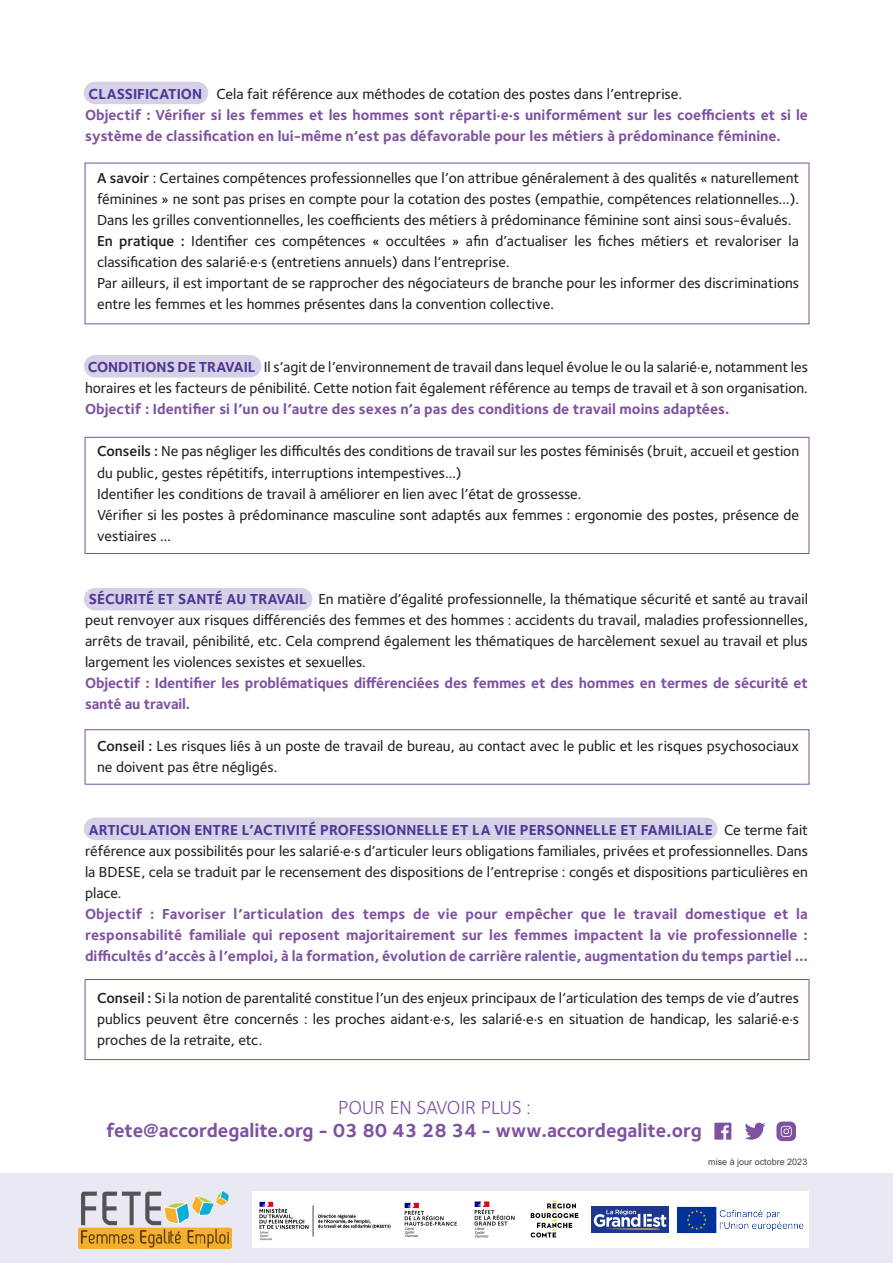
<style>
.page{position:relative;width:893px;height:1263px;background:#fff}
.page>*{position:absolute;margin:0;border:0;box-sizing:border-box;transform-origin:0 0}
.t1{font:700 19.5px "Foundry Sterling";color:#7e51a1}
.t2{font:19.5px "Foundry Sterling";color:#7e51a1}
.t3{font:500 15px/21px "Foundry Sterling";color:#231f20}
.t4{font:700 15px/21px "Foundry Sterling";color:#7e51a1}
.t5{font:9px "Arial";color:#444}
.s1{color:#4e3696}
.s2{font-weight:500;color:#231f20}
.s3{font-weight:600}
.s4{font-weight:700;color:#4e3696}
</style>
<div class="page">
<div style="left:0;top:1174px;width:893px;height:89px;background:#eae8f3"></div>
<img style="left:79px;top:1191px;width:152px;height:57px">
<div style="left:252px;top:1191px;width:557px;height:56px;background:#fff"></div>
<div style="left:95px;top:82px;width:102px;height:22px;background:#d7d1e8"></div>
<div style="left:95px;top:355px;width:155px;height:23px;background:#d7d1e8"></div>
<div style="left:95px;top:588px;width:206px;height:22px;background:#d7d1e8"></div>
<div style="left:95px;top:817px;width:611px;height:23px;background:#d7d1e8"></div>
<div style="left:85px;top:437px;width:724px;height:117px;border:1px solid #7e51a1"></div>
<div style="left:85px;top:729px;width:724px;height:55px;border:1px solid #7e51a1"></div>
<div style="left:85px;top:979px;width:724px;height:81px;border:1px solid #7e51a1"></div>
<svg style="left:745px;top:1123px;width:20px;height:17px"></svg>
<svg style="left:714px;top:1123px;width:17px;height:17px"></svg>
<div style="left:776px;top:1121px;width:20px;height:20px;background:#7e51a1;border-radius:6px"></div>
<svg style="left:781px;top:1126px;width:11px;height:11px"></svg>
<img style="left:405px;top:1202px;width:52px;height:35px">
<img style="left:474px;top:1201px;width:41px;height:37px">
<img style="left:530px;top:1200px;width:49px;height:38px">
<img style="left:592px;top:1206px;width:76px;height:26px">
<img style="left:259px;top:1201px;width:54px;height:40px">
<img style="left:318px;top:1214px;width:73px;height:15px">
<hr style="left:313px;top:1205px;width:1px;height:31px;background:#424242">
<img style="left:677px;top:1206px;width:127px;height:28px">
<p class="t4" style="left:85px;top:85px;width:724px"><span class="s1">CLASSIFICATION</span> <span class="s2">Cela fait référence aux méthodes de cotation des postes dans l’entreprise.<br></span>Objectif : Vérifier si les femmes et les hommes sont réparti·e·s uniformément sur les coefficients et si le système de classification en lui-même n’est pas défavorable pour les métiers à prédominance féminine.</p>
<p class="t3" style="left:97px;top:168px;width:704px"><span class="s3">A savoir</span> : Certaines compétences professionnelles que l’on attribue généralement à des qualités « naturellement féminines » ne sont pas prises en compte pour la cotation des postes (empathie, compétences relationnelles…).<br>Dans les grilles conventionnelles, les coefficients des métiers à prédominance féminine sont ainsi sous-évalués.<br><span class="s3">En pratique :</span> Identifier ces compétences « occultées » afin d’actualiser les fiches métiers et revaloriser la classification des salarié·e·s (entretiens annuels) dans l’entreprise.<br>Par ailleurs, il est important de se rapprocher des négociateurs de branche pour les informer des discriminations entre les femmes et les hommes présentes dans la convention collective.</p>
<p class="t3" style="left:85px;top:357px;width:724px"><span class="s4">CONDITIONS DE TRAVAIL</span> Il s’agit de l’environnement de travail dans lequel évolue le ou la salarié·e, notamment les horaires et les facteurs de pénibilité. Cette notion fait également référence au temps de travail et à son organisation.</p>
<p class="t4" style="left:85px;top:400px;width:646px">Objectif : Identifier si l’un ou l’autre des sexes n’a pas des conditions de travail moins adaptées.</p>
<p class="t3" style="left:97px;top:441px;width:704px"><span class="s3">Conseils :</span> Ne pas négliger les difficultés des conditions de travail sur les postes féminisés (bruit, accueil et gestion du public, gestes répétitifs, interruptions intempestives…)<br>Identifier les conditions de travail à améliorer en lien avec l’état de grossesse.<br>Vérifier si les postes à prédominance masculine sont adaptés aux femmes : ergonomie des postes, présence de vestiaires …</p>
<p class="t3" style="left:85px;top:588px;width:724px;text-align:justify"><span class="s4">SÉCURITÉ ET SANTÉ AU TRAVAIL</span> En matière d’égalité professionnelle, la thématique sécurité et santé au travail peut renvoyer aux risques différenciés des femmes et des hommes : accidents du travail, maladies professionnelles, arrêts de travail, pénibilité, etc. Cela comprend également les thématiques de harcèlement sexuel au travail et plus largement les violences sexistes et sexuelles.</p>
<p class="t4" style="left:85px;top:673px;width:724px">Objectif : Identifier les problématiques différenciées des femmes et des hommes en termes de sécurité et santé au travail.</p>
<p class="t3" style="left:97px;top:735px;width:703px"><span class="s3">Conseil :</span> Les risques liés à un poste de travail de bureau, au contact avec le public et les risques psychosociaux ne doivent pas être négligés.</p>
<p class="t3" style="left:85px;top:819px;width:724px;text-align:justify"><span class="s4">ARTICULATION ENTRE L’ACTIVITÉ PROFESSIONNELLE ET LA VIE PERSONNELLE ET FAMILIALE</span> Ce terme fait référence aux possibilités pour les salarié·e·s d’articuler leurs obligations familiales, privées et professionnelles. Dans la BDESE, cela se traduit par le recensement des dispositions de l’entreprise : congés et dispositions particulières en place.</p>
<p class="t4" style="left:85px;top:904px;width:724px;text-align:justify">Objectif : Favoriser l’articulation des temps de vie pour empêcher que le travail domestique et la responsabilité familiale qui reposent majoritairement sur les femmes impactent la vie professionnelle : difficultés d’accès à l’emploi, à la formation, évolution de carrière ralentie, augmentation du temps partiel …</p>
<p class="t3" style="left:97px;top:987px;width:703px;text-align:justify"><span class="s3">Conseil :</span> Si la notion de parentalité constitue l’un des enjeux principaux de l’articulation des temps de vie d’autres publics peuvent être concernés : les proches aidant·e·s, les salarié∙e∙s en situation de handicap, les salarié∙e∙s proches de la retraite, etc.</p>
<h1 class="t2" style="left:338px;top:1096px;width:194px">POUR EN SAVOIR PLUS :</h1>
<h1 class="t1" style="left:106px;top:1119px;width:597px">fete@accordegalite.org - 03 80 43 28 34 - www.accordegalite.org</h1>
<p class="t5" style="left:708px;top:1156px;width:101px">mise à jour octobre 2023</p>
</div>
